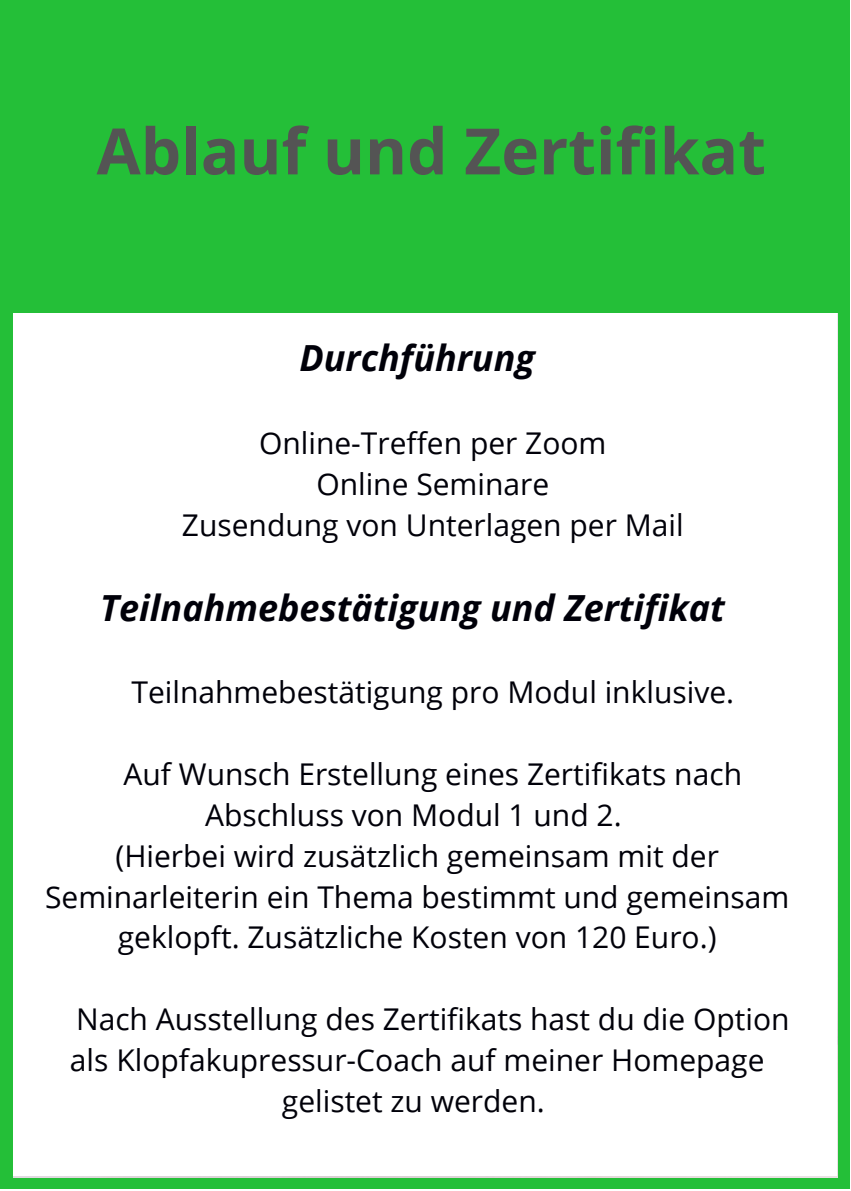
<style>
.page{position:relative;width:851px;height:1191px;background:#fff}
.page>*{position:absolute;margin:0;border:0;box-sizing:border-box;transform-origin:0 0}
.t1{font:700 64px "Open Sans";color:#545454}
.t2{font:italic 700 36px "Open Sans";color:#000009}
.t3{font:30px/40.8px "Open Sans";color:#000009;text-align:center}
</style>
<div class="page">
<div style="left:0;top:298px;width:849px;height:891px;background:#24bf38"></div>
<div style="left:14px;top:312px;width:822px;height:864px;background:#fff"></div>
<div style="left:0;top:0;width:849px;height:312px;background:#24bf38"></div>
<h1 class="t1" style="left:96px;top:106px;width:670px">Ablauf und Zertifikat</h1>
<p class="t2" style="left:299px;top:333px;width:237px">Durchführung</p>
<p class="t3" style="left:182px;top:422px;width:503px">Online-Treffen per Zoom<br>Online Seminare<br>Zusendung von Unterlagen per Mail</p>
<p class="t2" style="left:100px;top:582px;width:626px">Teilnahmebestätigung und Zertifikat</p>
<p class="t3" style="left:131px;top:671px;width:604px">Teilnahmebestätigung pro Modul inklusive.</p>
<p class="t3" style="left:123px;top:753px;width:619px">Auf Wunsch Erstellung eines Zertifikats nach</p>
<p class="t3" style="left:205px;top:794px;width:418px">Abschluss von Modul 1 und 2.</p>
<p class="t3" style="left:115px;top:835px;width:604px">(Hierbei wird zusätzlich gemeinsam mit der</p>
<p class="t3" style="left:45px;top:875px;width:745px">Seminarleiterin ein Thema bestimmt und gemeinsam</p>
<p class="t3" style="left:118px;top:916px;width:600px">geklopft. Zusätzliche Kosten von 120 Euro.)</p>
<p class="t3" style="left:76px;top:998px;width:714px">Nach Ausstellung des Zertifikats hast du die Option</p>
<p class="t3" style="left:70px;top:1039px;width:695px">als Klopfakupressur-Coach auf meiner Homepage</p>
<p class="t3" style="left:282px;top:1080px;width:264px">gelistet zu werden.</p>
</div>
